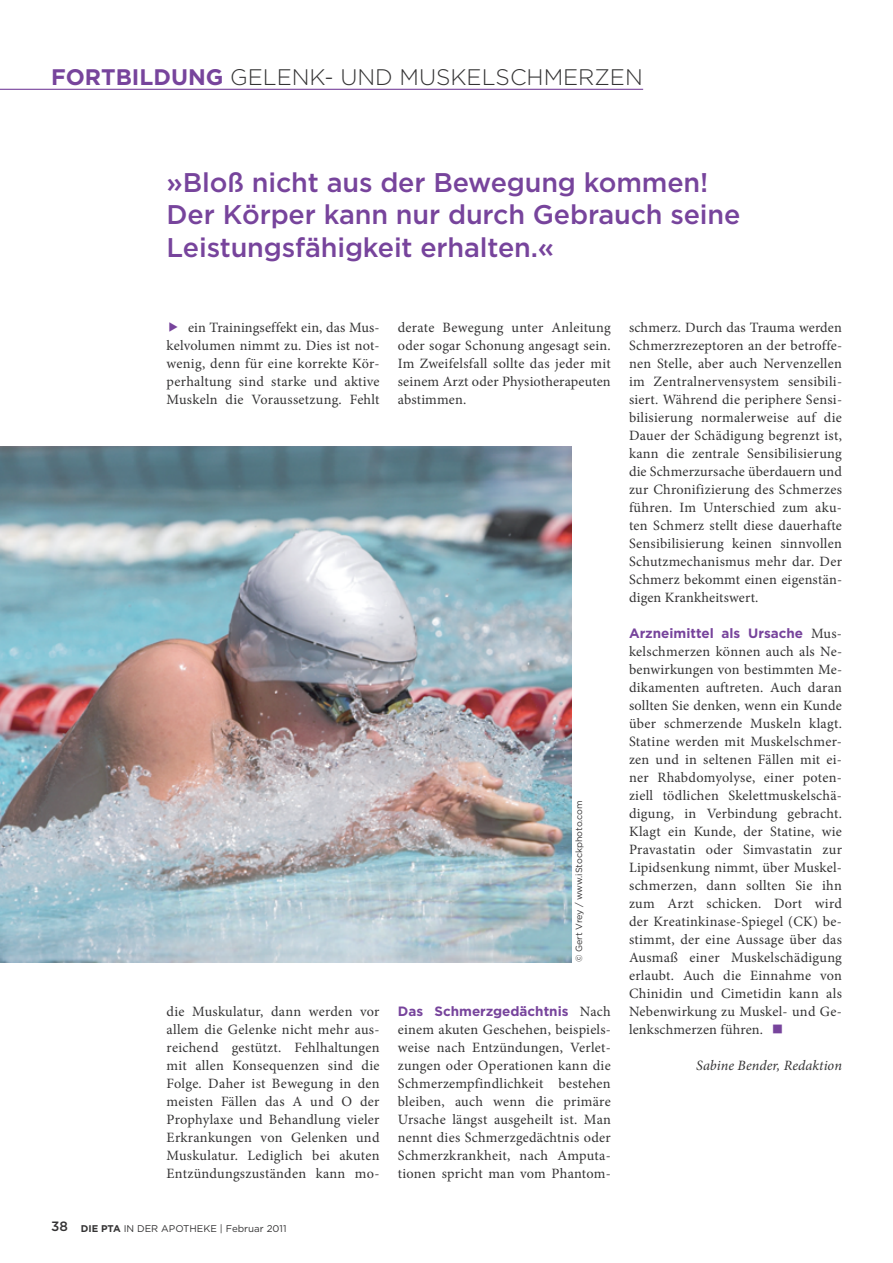
<style>
.page{position:relative;width:893px;height:1263px;background:#fff}
.page>*{position:absolute;margin:0;border:0;box-sizing:border-box;transform-origin:0 0}
.t1{font:500 27px/32.4px "Gotham";letter-spacing:-.005em;color:#77449c}
.t2{font:300 22.5px "Gotham";color:#343334}
.t3{font:14.25px/18px "Minion Pro";letter-spacing:.015em;color:#343334;text-align:justify}
.t4{font:italic 14.25px "Minion Pro";letter-spacing:.005em;color:#343334}
.t5{font:700 13.5px "Gotham";color:#77449c}
.t6{font:9.75px "Gotham";color:#343334}
.t7{font:9px "Gotham";color:#343334}
.s1{font-weight:700;color:#77449c}
.s2{color:#77449c}
.s3{font-weight:500;font-size:13.5px}
.s4{font-weight:700}
.s5{font-family:"Minion Pro";font-weight:400;font-size:14.25px;color:#343334}
</style>
<div class="page">
<hr style="left:0;top:89px;width:643px;height:1px;background:#77449c">
<img style="left:0;top:446px;width:571px;height:516px">
<h2 class="t2" style="left:51px;top:68px;width:593px"><span class="s1">FORTBILDUNG</span> GELENK- UND MUSKELSCHMERZEN</h2>
<h1 class="t1" style="left:167px;top:168px;width:575px">»Bloß nicht aus der Bewegung kommen!<br>Der Körper kann nur durch Gebrauch seine<br>Leistungsfähigkeit erhalten.«</h1>
<p class="t3" style="left:167px;top:320px;width:215px"><span class="s2">◆</span> ein Trainingseffekt ein, das Mus&shy;kelvolumen nimmt zu. Dies ist not&shy;wenig, denn für eine korrekte Kör&shy;perhaltung sind starke und aktive Muskeln die Voraussetzung. Fehlt</p>
<p class="t3" style="left:167px;top:1004px;width:214px">die Muskulatur, dann werden vor allem die Gelenke nicht mehr aus - reichend gestützt. Fehlhaltungen mit allen Konsequenzen sind die Folge. Daher ist Bewegung in den meisten Fällen das A und O der Prophylaxe und Behandlung vieler Erkrankungen von Gelenken und Muskulatur. Lediglich bei akuten Entzündungszuständen kann mo -</p>
<p class="t6" style="left:51px;top:1225px;width:237px"><span class="s3">38</span> <span class="s4">DIE PTA</span> IN DER APOTHEKE | Februar 2011</p>
<p class="t3" style="left:398px;top:320px;width:214px">derate Bewegung unter Anleitung oder sogar Schonung angesagt sein.<br>Im Zweifelsfall sollte das jeder mit seinem Arzt oder Physiotherapeuten abstimmen.</p>
<p class="t7" style="left:576px;top:962px;width:163px;rotate:-90deg">© Gert Vrey / www.iStockphoto.com</p>
<p class="t5" style="left:398px;top:1006px;width:214px">Das Schmerzgedächtnis <span class="s5">Nach</span></p>
<p class="t3" style="left:398px;top:1022px;width:215px">einem akuten Geschehen, beispiels&shy;weise nach Entzündungen, Verlet&shy;zungen oder Operationen kann die Schmerzempfindlichkeit bestehen bleiben, auch wenn die primäre Ursache längst ausgeheilt ist. Man nennt dies Schmerzgedächtnis oder Schmerzkrankheit, nach Amputa - tionen spricht man vom Phantom-</p>
<p class="t3" style="left:629px;top:320px;width:215px">schmerz. Durch das Trauma werden Schmerzrezeptoren an der betroffe&shy;nen Stelle, aber auch Nervenzellen im Zentralnervensystem sensibili&shy;siert. Während die periphere Sensi - bilisierung normalerweise auf die Dauer der Schädigung begrenzt ist, kann die zentrale Sensibilisierung die Schmerzursache überdauern und zur Chronifizierung des Schmerzes führen. Im Unterschied zum aku&shy;ten Schmerz stellt diese dauerhafte Sensibilisierung keinen sinnvollen Schutzmechanismus mehr dar. Der Schmerz bekommt einen eigenstän&shy;digen Krankheitswert.</p>
<p class="t5" style="left:629px;top:628px;width:214px">Arzneimittel als Ursache <span class="s5">Mus-</span></p>
<p class="t3" style="left:629px;top:644px;width:215px">kelschmerzen können auch als Ne&shy;benwirkungen von bestimmten Me&shy;dikamenten auftreten. Auch daran sollten Sie denken, wenn ein Kunde über schmerzende Muskeln klagt.<br>Statine werden mit Muskelschmer&shy;zen und in seltenen Fällen mit ei&shy;ner Rhabdomyolyse, einer poten&shy;ziell tödlichen Skelettmuskelschä&shy;digung, in Verbindung gebracht.<br>Klagt ein Kunde, der Statine, wie Pravastatin oder Simvastatin zur Lipidsenkung nimmt, über Muskel&shy;schmerzen, dann sollten Sie ihn zum Arzt schicken. Dort wird der Kreatinkinase-Spiegel (CK) be&shy;stimmt, der eine Aussage über das Ausmaß einer Muskelschädigung erlaubt. Auch die Einnahme von Chinidin und Cimetidin kann als Nebenwirkung zu Muskel- und Ge&shy;lenkschmerzen führen.</p>
<p class="t4" style="left:696px;top:1057px;width:147px">Sabine Bender, Redaktion</p>
</div>
